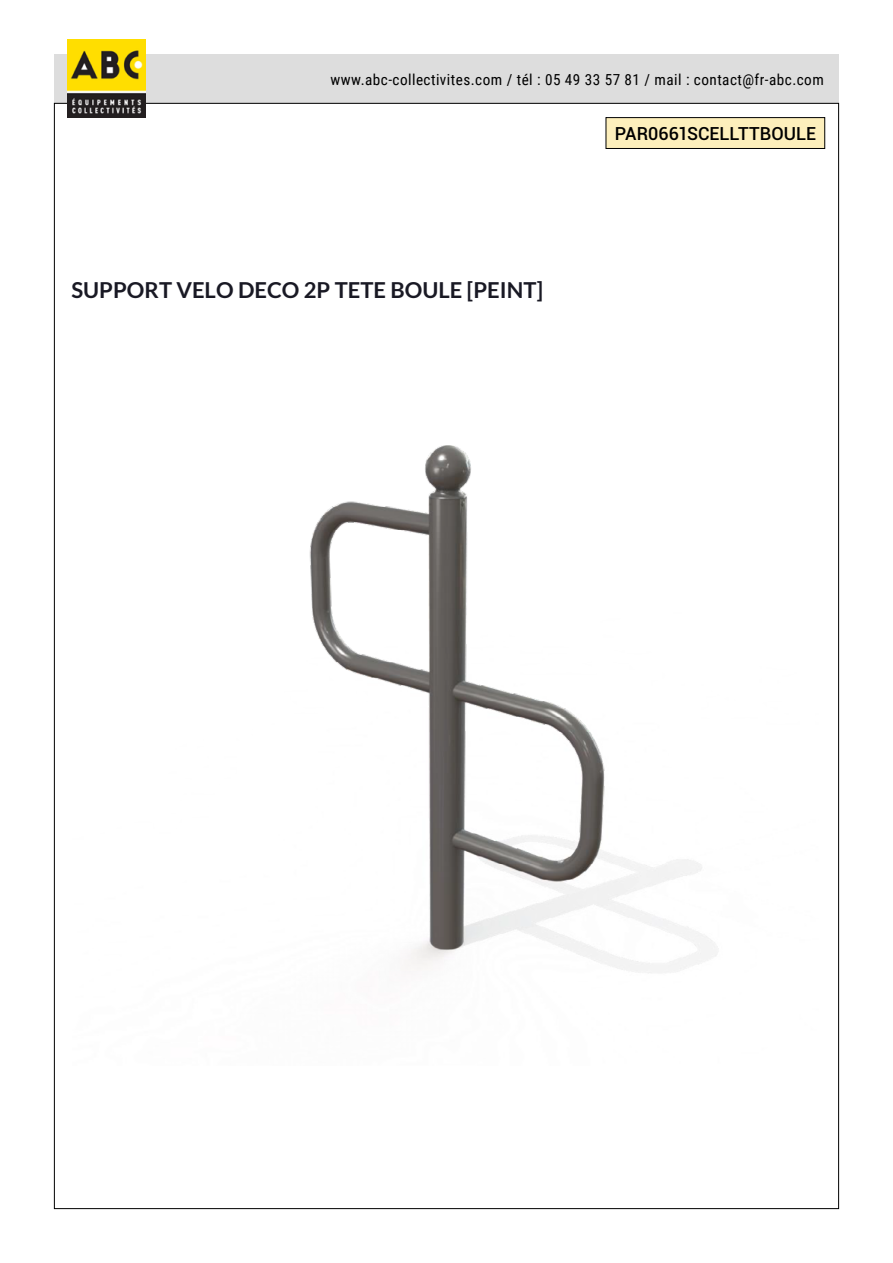
<style>
.page{position:relative;width:893px;height:1263px;background:#fff}
.page>*{position:absolute;margin:0;border:0;box-sizing:border-box;transform-origin:0 0}
.t1{font:700 22.05px "Lato";color:#191924}
.t2{font:500 18px "Roboto";color:#000}
.t3{font:15.15px "Roboto Condensed";letter-spacing:.03em;color:#000}
</style>
<div class="page">
<img style="left:309px;top:445px;width:409px;height:528px">
<div style="left:606px;top:118px;width:219px;height:30px;background:#fdefbc"></div>
<div style="left:606px;top:117px;width:219px;height:32px;border:1px solid #000"></div>
<div style="left:54px;top:54px;width:785px;height:49px;background:#ddd"></div>
<img style="left:68px;top:40px;width:77px;height:77px">
<p class="t3" style="left:331px;top:69px;width:495px">www.abc-collectivites.com / tél : 05 49 33 57 81 / mail : contact@fr-abc.com</p>
<p class="t1" style="left:72px;top:277px;width:473px">SUPPORT VELO DECO 2P TETE BOULE [PEINT]</p>
<p class="t2" style="left:615px;top:121px;width:203px">PAR0661SCELLTTBOULE</p>
</div>
